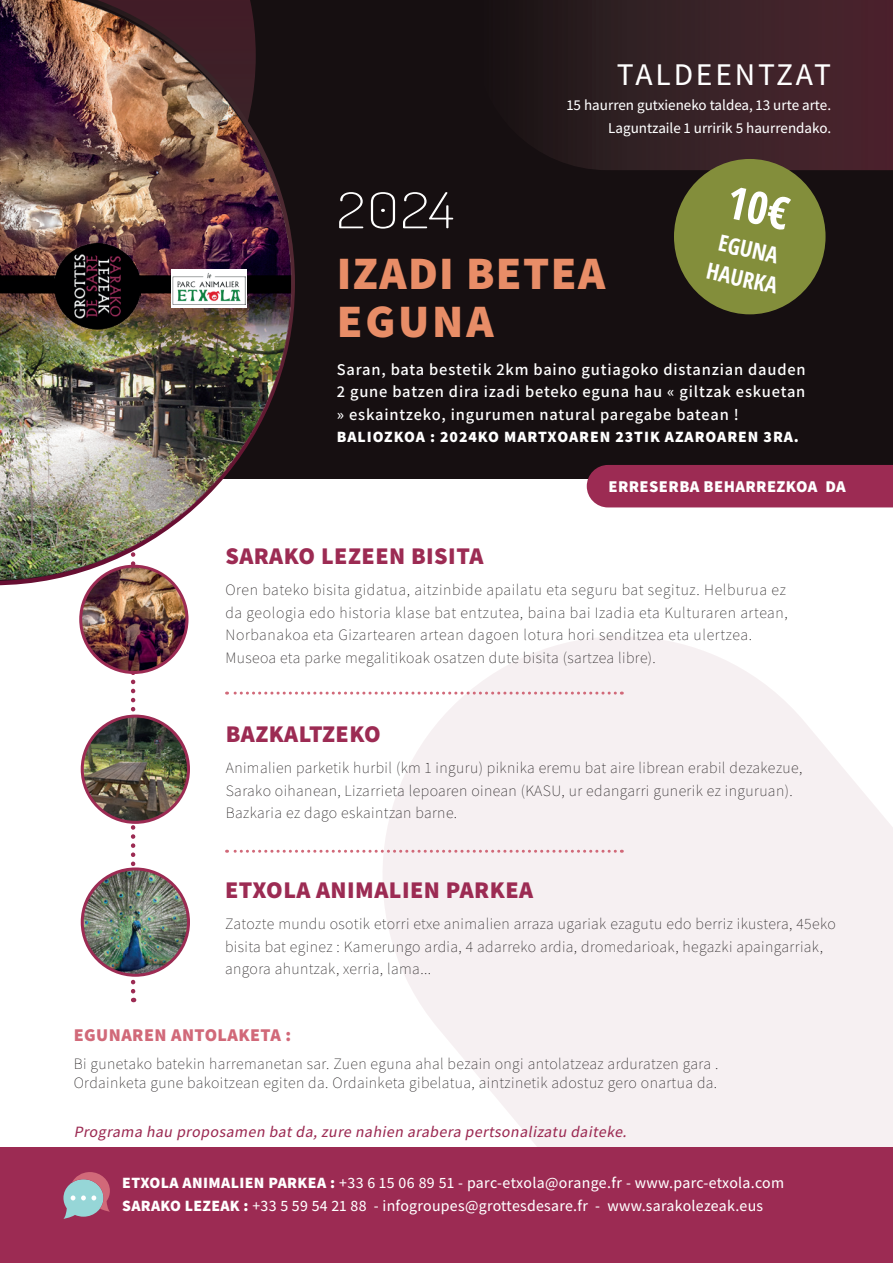
<style>
.page{position:relative;width:893px;height:1263px;background:#fff}
.page>*{position:absolute;margin:0;border:0;box-sizing:border-box;transform-origin:0 0}
.t1{font:200 49.5px "Dosis";color:#fff;scale:1.25 1}
.t2{font:800 46.5px/48px "Assistant";letter-spacing:.03em;color:#e88d67}
.t3{font:500 31.5px "Assistant";letter-spacing:.09em;color:#fff}
.t4{font:800 24px "Assistant";letter-spacing:.02em;color:#9c2b53}
.t5{font:700 condensed 22.5px/30px "Open Sans";color:#fff}
.t6{font:800 18px "Assistant";letter-spacing:.025em;color:#d16979}
.t7{font:600 16.5px/22.5px "Assistant";letter-spacing:.05em;color:#fff;text-align:justify}
.t8{font:800 16.5px "Assistant";letter-spacing:.025em;color:#fff}
.t9{font:200 15.75px/22.5px "Assistant";letter-spacing:.025em;color:#231f20}
.t10{font:500 15.75px/22.5px "Assistant";letter-spacing:.02em;color:#fff}
.t11{font:italic 500 15.75px "Assistant";color:#9c2b53}
.t12{font:800 15.75px "Assistant";letter-spacing:.06em;color:#fff}
.t13{font:500 15px/22.5px "Assistant";color:#fff;text-align:right}
.s1{font-weight:800}
</style>
<div class="page">
<div style="left:0;top:0;width:893px;height:479px;background:#160f11"></div>
<svg style="left:357px;top:636px;width:536px;height:511px;fill:#f6f0f2"></svg>
<svg style="left:543px;top:0;width:350px;height:170px"></svg>
<div style="left:0;top:1147px;width:893px;height:116px;background:#9c2b53"></div>
<svg style="left:63px;top:1172px;width:47px;height:47px"></svg>
<svg style="left:131px;top:674px;width:4px;height:328px"></svg>
<img style="left:81px;top:566px;width:106px;height:106px;border-radius:53px">
<div style="left:79px;top:565px;width:109px;height:109px;border:3px solid #9c2b53;border-radius:50%"></div>
<img style="left:82px;top:716px;width:106px;height:106px;border-radius:53px">
<div style="left:81px;top:715px;width:109px;height:109px;border:3px solid #9c2b53;border-radius:50%"></div>
<img style="left:82px;top:869px;width:106px;height:106px;border-radius:53px">
<div style="left:81px;top:867px;width:109px;height:110px;border:3px solid #9c2b53;border-radius:50%"></div>
<svg style="left:227px;top:692px;width:388px;height:3px"></svg>
<svg style="left:227px;top:850px;width:388px;height:3px"></svg>
<div style="left:587px;top:465px;width:306px;height:42px;background:#9c2b53"></div>
<img style="left:0;top:0;width:293px;height:582px">
<img style="left:54px;top:243px;width:86px;height:87px">
<svg style="left:171px;top:269px;width:76px;height:38px"></svg>
<img style="left:173px;top:271px;width:72px;height:33px">
<div style="left:674px;top:159px;width:151px;height:155px;background:#838e3b;border-radius:50%"></div>
<h1 class="t1" style="left:337px;top:176px;width:95px">2024</h1>
<h3 class="t3" style="left:617px;top:53px;width:216px">TALDEENTZAT</h3>
<p class="t13" style="left:567px;top:93px;width:266px">15 haurren gutxieneko taldea, 13 urte arte.<br>Laguntzaile 1 urririk 5 haurrendako.</p>
<h3 class="t5" style="left:717px;top:226px;width:74px;rotate:13deg">EGUNA<br>HAURKA</h3>
<h2 class="t2" style="left:337px;top:247px;width:270px">IZADI BETEA<br>EGUNA</h2>
<p class="t7" style="left:337px;top:357px;width:470px">Saran, bata bestetik 2km baino gutiagoko distanzian dauden 2 gune batzen dira izadi beteko eguna hau « giltzak eskuetan » eskaintzeko, ingurumen natural paregabe batean !</p>
<p class="t12" style="left:337px;top:426px;width:464px">BALIOZKOA : 2024KO MARTXOAREN 23TIK AZAROAREN 3RA.</p>
<p class="t8" style="left:608px;top:476px;width:239px">ERRESERBA BEHARREZKOA DA</p>
<h3 class="t4" style="left:225px;top:540px;width:259px">SARAKO LEZEEN BISITA</h3>
<p class="t9" style="left:225px;top:578px;width:564px">Oren bateko bisita gidatua, aitzinbide apailatu eta seguru bat segituz. Helburua ez da geologia edo historia klase bat entzutea, baina bai Izadia eta Kulturaren artean, Norbanakoa eta Gizartearen artean dagoen lotura hori senditzea eta ulertzea.<br>Museoa eta parke megalitikoak osatzen dute bisita (sartzea libre).</p>
<h3 class="t4" style="left:226px;top:718px;width:157px">BAZKALTZEKO</h3>
<p class="t9" style="left:226px;top:756px;width:578px">Animalien parketik hurbil (km 1 inguru) piknika eremu bat aire librean erabil dezakezue,<br>Sarako oihanean, Lizarrieta lepoaren oinean (KASU, ur edangarri gunerik ez inguruan).<br>Bazkaria ez dago eskaintzan barne.</p>
<h3 class="t4" style="left:225px;top:873px;width:310px">ETXOLA ANIMALIEN PARKEA</h3>
<p class="t9" style="left:225px;top:912px;width:612px">Zatozte mundu osotik etorri etxe animalien arraza ugariak ezagutu edo berriz ikustera, 45eko bisita bat eginez : Kamerungo ardia, 4 adarreko ardia, dromedarioak, hegazki apaingarriak, angora ahuntzak, xerria, lama...</p>
<p class="t6" style="left:74px;top:1022px;width:219px">EGUNAREN ANTOLAKETA :</p>
<p class="t9" style="left:74px;top:1053px;width:646px;line-height:19.5px">Bi gunetako batekin harremanetan sar. Zuen eguna ahal bezain ongi antolatzeaz arduratzen gara .<br>Ordainketa gune bakoitzean egiten da. Ordainketa gibelatua, aintzinetik adostuz gero onartua da.</p>
<p class="t11" style="left:74px;top:1121px;width:558px">Programa hau proposamen bat da,zure nahien arabera pertsonalizatu daiteke.</p>
<p class="t10" style="left:122px;top:1171px;width:663px"><span class="s1">ETXOLA ANIMALIEN PARKEA :</span> +33 6 15 06 89 51 - parc-etxola@orange.fr - www.parc-etxola.com<br><span class="s1">SARAKO LEZEAK :</span> +33 5 59 54 21 88 - infogroupes@grottesdesare.fr - www.sarakolezeak.eus</p>
</div>
